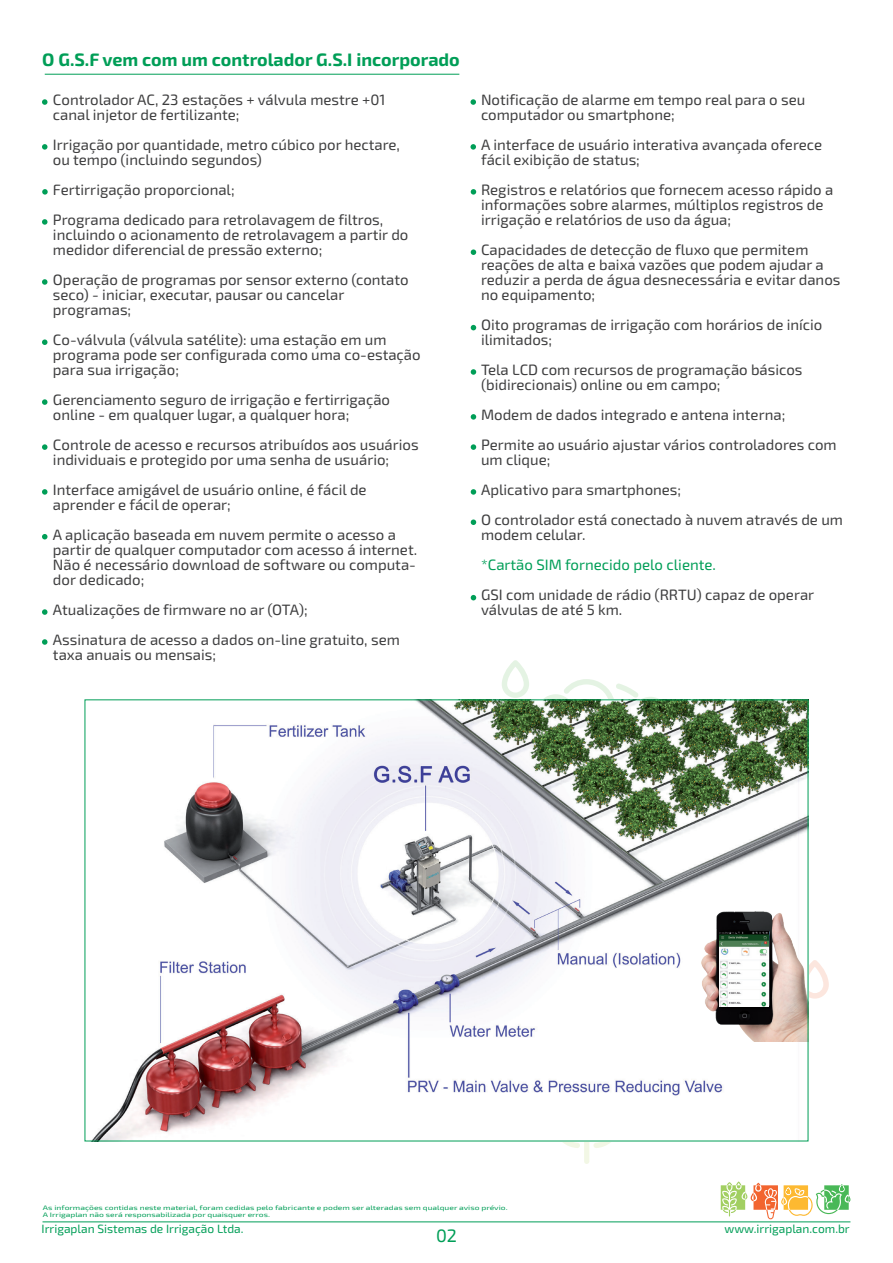
<style>
.page{position:relative;width:893px;height:1263px;background:#fff}
.page>*{position:absolute;margin:0;border:0;box-sizing:border-box;transform-origin:0 0}
.t1{font:700 18px "Exo 2";color:#009e57}
.t2{font:18px "Exo 2";color:#009e57}
.t3{font:15px/15px "Exo 2";color:#3e3e3f}
.t4{font:15px "Exo 2";color:#009e57}
.t5{font:12px "Exo 2";color:#009e57}
.t6{font:6.45px/7.6px "Exo 2";color:#009e57;scale:1.33 1}
</style>
<div class="page">
<hr style="left:45px;top:74px;width:414px;height:1px;background:#009e57">
<svg style="left:42px;top:189px;width:6px;height:6px"></svg>
<svg style="left:42px;top:219px;width:6px;height:6px"></svg>
<svg style="left:42px;top:339px;width:6px;height:6px"></svg>
<svg style="left:42px;top:279px;width:6px;height:6px"></svg>
<svg style="left:42px;top:399px;width:6px;height:6px"></svg>
<svg style="left:42px;top:444px;width:6px;height:6px"></svg>
<svg style="left:42px;top:489px;width:6px;height:6px"></svg>
<svg style="left:42px;top:534px;width:6px;height:5px"></svg>
<svg style="left:42px;top:609px;width:6px;height:6px"></svg>
<svg style="left:42px;top:639px;width:6px;height:6px"></svg>
<svg style="left:42px;top:99px;width:6px;height:6px"></svg>
<svg style="left:42px;top:144px;width:6px;height:6px"></svg>
<svg style="left:471px;top:189px;width:5px;height:6px"></svg>
<svg style="left:471px;top:249px;width:5px;height:6px"></svg>
<svg style="left:471px;top:325px;width:5px;height:5px"></svg>
<svg style="left:471px;top:369px;width:5px;height:6px"></svg>
<svg style="left:471px;top:414px;width:5px;height:6px"></svg>
<svg style="left:471px;top:444px;width:5px;height:6px"></svg>
<svg style="left:471px;top:489px;width:5px;height:6px"></svg>
<svg style="left:471px;top:519px;width:5px;height:6px"></svg>
<svg style="left:471px;top:595px;width:5px;height:5px"></svg>
<svg style="left:470px;top:99px;width:6px;height:6px"></svg>
<svg style="left:470px;top:144px;width:6px;height:6px"></svg>
<svg style="left:553px;top:1141px;width:67px;height:23px"></svg>
<svg style="left:808px;top:960px;width:21px;height:39px"></svg>
<svg style="left:502px;top:660px;width:27px;height:38px"></svg>
<svg style="left:544px;top:679px;width:114px;height:20px"></svg>
<hr style="left:43px;top:1221px;width:807px;height:1px;background:#009e57">
<svg style="left:721px;top:1181px;width:129px;height:38px"></svg>
<img style="left:93px;top:701px;width:713px;height:438px">
<img style="left:694px;top:900px;width:112px;height:142px">
<img style="left:720px;top:932px;width:49px;height:74px">
<p class="t1" style="left:42px;top:49px;width:419px">O G.S.F vem com um controlador G.S.I incorporado</p>
<p class="t3" style="left:53px;top:92px;width:334px">Controlador AC, 23 estações + válvula mestre +01 canal injetor de fertilizante;</p>
<p class="t3" style="left:53px;top:137px;width:349px">Irrigação por quantidade, metro cúbico por hectare, ou tempo (incluindo segundos)</p>
<p class="t3" style="left:53px;top:175px;width:332px;line-height:30px">Fertirrigação proporcional;<br>Programa dedicado para retrolavagem de filtros,</p>
<p class="t3" style="left:53px;top:227px;width:357px">incluindo o acionamento de retrolavagem a partir do medidor diferencial de pressão externo;</p>
<p class="t3" style="left:53px;top:272px;width:357px">Operação de programas por sensor externo (contato seco) - iniciar, executar, pausar ou cancelar programas;</p>
<p class="t3" style="left:53px;top:332px;width:369px">Co-válvula (válvula satélite): uma estação em um programa pode ser configurada como uma co-estação para sua irrigação;</p>
<p class="t3" style="left:53px;top:392px;width:339px">Gerenciamento seguro de irrigação e fertirrigação online - em qualquer lugar, a qualquer hora;</p>
<p class="t3" style="left:53px;top:437px;width:367px">Controle de acesso e recursos atribuídos aos usuários individuais e protegido por uma senha de usuário;</p>
<p class="t3" style="left:53px;top:482px;width:315px">Interface amigável de usuário online, é fácil de aprender e fácil de operar;</p>
<p class="t3" style="left:53px;top:527px;width:366px">A aplicação baseada em nuvem permite o acesso a partir de qualquer computador com acesso á internet.<br>Não é necessário download de software ou computa&shy;dor dedicado;</p>
<p class="t3" style="left:53px;top:595px;width:348px;line-height:30px">Atualizações de firmware no ar (OTA);<br>Assinatura de acesso a dados on-line gratuito, sem</p>
<p class="t3" style="left:53px;top:647px;width:164px">taxa anuais ou mensais;</p>
<p class="t3" style="left:481px;top:92px;width:326px">Notificação de alarme em tempo real para o seu computador ou smartphone;</p>
<p class="t3" style="left:481px;top:137px;width:343px">A interface de usuário interativa avançada oferece fácil exibição de status;</p>
<p class="t3" style="left:481px;top:182px;width:354px">Registros e relatórios que fornecem acesso rápido a informações sobre alarmes, múltiplos registros de irrigação e relatórios de uso da água;</p>
<p class="t3" style="left:481px;top:242px;width:361px">Capacidades de detecção de fluxo que permitem reações de alta e baixa vazões que podem ajudar a reduzir a perda de água desnecessária e evitar danos no equipamento;</p>
<p class="t3" style="left:481px;top:317px;width:343px">Oito programas de irrigação com horários de início ilimitados;</p>
<p class="t3" style="left:481px;top:362px;width:323px">Tela LCD com recursos de programação básicos (bidirecionais) online ou em campo;</p>
<p class="t3" style="left:481px;top:400px;width:357px;line-height:30px">Modem de dados integrado e antena interna;<br>Permite ao usuário ajustar vários controladores com</p>
<p class="t3" style="left:481px;top:445px;width:363px;line-height:30px">um clique;<br>Aplicativo para smartphones;<br>O controlador está conectado à nuvem através de um</p>
<p class="t3" style="left:481px;top:527px;width:106px">modem celular.</p>
<p class="t4" style="left:481px;top:556px;width:236px">*Cartão SIM fornecido pelo cliente.</p>
<p class="t3" style="left:481px;top:587px;width:335px">GSI com unidade de rádio (RRTU) capaz de operar válvulas de até 5 km.</p>
<p class="t6" style="left:43px;top:1203px;width:351px">As informações contidas neste material, foram cedidas pelo fabricante e podem ser alteradas sem qualquer aviso prévio.<br>A Irrigaplan não será responsabilizada por quaisquer erros.</p>
<p class="t5" style="left:42px;top:1222px;width:203px">Irrigaplan Sistemas de Irrigação Ltda.</p>
<p class="t5" style="left:724px;top:1222px;width:127px">www.irrigaplan.com.br</p>
<p class="t2" style="left:436px;top:1225px;width:22px">02</p>
</div>
